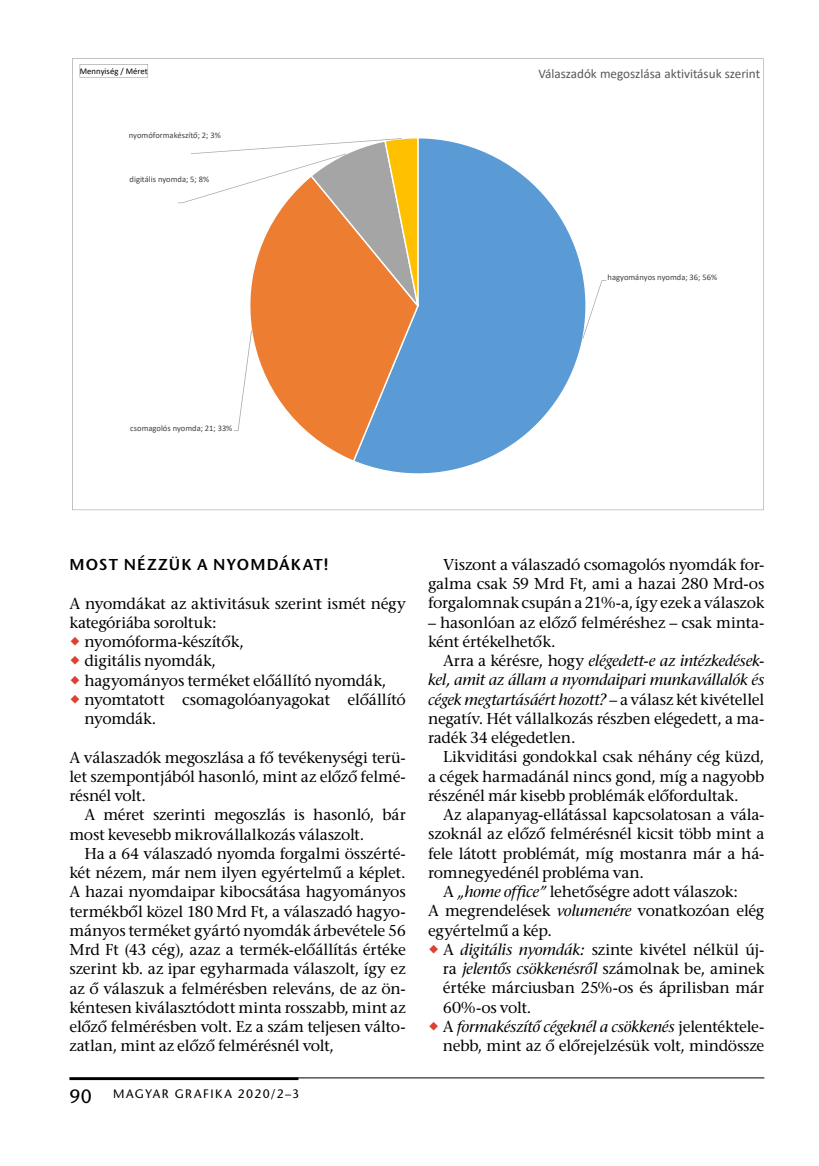
<style>
.page{position:relative;width:819px;height:1166px;background:#fff}
.page>*{position:absolute;margin:0;border:0;box-sizing:border-box;transform-origin:0 0}
.t1{font:15.75px/19.2px "ITC Stone Serif";letter-spacing:-.015em;color:#000;text-align:justify}
.t2{font:italic 15.75px "ITC Stone Serif";letter-spacing:-.015em;color:#000}
.t3{font:600 15.75px "ITC Stone Sans";letter-spacing:.075em;color:#000}
.t4{font:13.12px "Calibri";color:#595959}
.t5{font:12.25px "ITC Stone Sans";letter-spacing:.12em;color:#000}
.t6{font:8.58px "Calibri";color:#000}
.t7{font:8.4px "Calibri";color:#404040}
.s1{font-size:19.25px}
.s2{font-style:italic}
.s3{font-style:normal}
</style>
<div class="page">
<hr style="left:69px;top:1077px;width:695px;height:1px;background:#000">
<hr style="left:69px;top:1077px;width:229px;height:3px;background:#000">
<svg style="left:72px;top:58px;width:691px;height:452px"></svg>
<p class="t6" style="left:80px;top:65px;width:69px">Mennyiség / Méret</p>
<p class="t7" style="left:129px;top:129px;width:93px">nyomóformakészítő; 2; 3%</p>
<p class="t7" style="left:130px;top:174px;width:81px">digitális nyomda; 5; 8%</p>
<p class="t4" style="left:538px;top:65px;width:223px">Válaszadók megoszlása aktivitásuk szerint</p>
<p class="t7" style="left:607px;top:272px;width:111px">hagyományos nyomda; 36; 56%</p>
<p class="t7" style="left:130px;top:422px;width:104px">csomagolós nyomda; 21; 33%</p>
<p class="t3" style="left:69px;top:556px;width:260px">MOST NÉZZÜK A NYOMDÁKAT!</p>
<p class="t1" style="left:69px;top:596px;width:338px">A nyomdákat az aktivitásuk szerint ismét négy</p>
<p class="t1" style="left:69px;top:615px;width:149px">kategóriába soroltuk:</p>
<p class="t1" style="left:84px;top:634px;width:161px">nyomóforma-készítők,</p>
<p class="t1" style="left:84px;top:653px;width:133px">digitális nyomdák,</p>
<p class="t1" style="left:84px;top:673px;width:303px">hagyományos terméket előállító nyomdák,</p>
<p class="t1" style="left:84px;top:692px;width:323px">nyomtatott csomagolóanyagokat előállító</p>
<p class="t1" style="left:84px;top:711px;width:74px">nyomdák.</p>
<p class="t1" style="left:69px;top:750px;width:338px">A válaszadók megoszlása a fő tevékenységi terü&shy;let szempontjából hasonló, mint az előző felmé&shy;résnél volt.</p>
<p class="t1" style="left:69px;top:807px;width:338px;text-indent:15px">A méret szerinti megoszlás is hasonló, bár most kevesebb mikrovállalkozás válaszolt.</p>
<p class="t1" style="left:69px;top:846px;width:338px;text-indent:15px">Ha a 64 válaszadó nyomda forgalmi összérté&shy;két nézem, már nem ilyen egyértelmű a képlet.<br>A hazai nyomdaipar kibocsátása hagyományos termékből közel 180 Mrd Ft, a válaszadó hagyo&shy;mányos terméket gyártó nyomdák árbevétele 56<br>Mrd Ft (43 cég), azaz a termék-előállítás értéke szerint kb. az ipar egyharmada válaszolt, így ez az ő válaszuk a felmérésben releváns, de az ön&shy;kéntesen kiválasztódott minta rosszabb, mint az előző felmérésben volt. Ez a szám teljesen válto&shy;zatlan, mint az előző felmérésnél volt,</p>
<p class="t5" style="left:69px;top:1087px;width:231px"><span class="s1">90</span> MAGYAR GRAFIKA 2020/2–3</p>
<p class="t1" style="left:428px;top:557px;width:338px;text-indent:15px">Viszont a válaszadó csomagolós nyomdák for&shy;galma csak 59 Mrd Ft, ami a hazai 280 Mrd-os forgalomnak csupán a 21%-a, így ezek a válaszok</p>
<p class="t1" style="left:428px;top:615px;width:338px">– hasonlóan az előző felméréshez – csak minta&shy;ként értékelhetők.</p>
<p class="t1" style="left:428px;top:653px;width:338px;text-indent:15px">Arra a kérésre, hogy <span class="s2">elégedett-e az intézkedések&shy;kel, amit az állam a nyomdaipari munkavállalók és cégek megtartásáért hozott?</span> – a válasz két kivétellel negatív. Hét vállalkozás részben elégedett, a ma&shy;radék 34 elégedetlen.</p>
<p class="t1" style="left:428px;top:749px;width:338px;text-indent:15px">Likviditási gondokkal csak néhány cég küzd, a cégek harmadánál nincs gond, míg a nagyobb részénél már kisebb problémák előfordultak.</p>
<p class="t1" style="left:443px;top:807px;width:323px">Az alapanyag-ellátással kapcsolatosan a vála-</p>
<p class="t1" style="left:428px;top:826px;width:338px">szoknál az előző felmérésnél kicsit több mint a</p>
<p class="t1" style="left:428px;top:846px;width:338px">fele látott problémát, míg mostanra már a há-</p>
<p class="t1" style="left:428px;top:865px;width:217px">romnegyedénél probléma van.</p>
<p class="t1" style="left:443px;top:884px;width:296px">A <span class="s2">„home office”</span> lehetőségre adott válaszok:</p>
<p class="t1" style="left:428px;top:903px;width:338px">A megrendelések <span class="s2">volumenére</span> vonatkozóan elég</p>
<p class="t1" style="left:428px;top:923px;width:125px">egyértelmű a kép.</p>
<p class="t1" style="left:443px;top:942px;width:323px">A <span class="s2">digitális nyomdák:</span> szinte kivétel nélkül új-</p>
<p class="t1" style="left:443px;top:961px;width:323px">ra <span class="s2">jelentős csökkenésről</span> számolnak be, aminek</p>
<p class="t1" style="left:443px;top:980px;width:323px">értéke márciusban 25%-os és áprilisban már</p>
<p class="t1" style="left:443px;top:1000px;width:90px">60%-os volt.</p>
<p class="t2" style="left:443px;top:1018px;width:323px"><span class="s3">A</span> formakészítő cégeknél a csökkenés <span class="s3">jelentéktele-</span></p>
<p class="t1" style="left:443px;top:1038px;width:323px">nebb, mint az ő előrejelzésük volt, mindössze</p>
</div>
